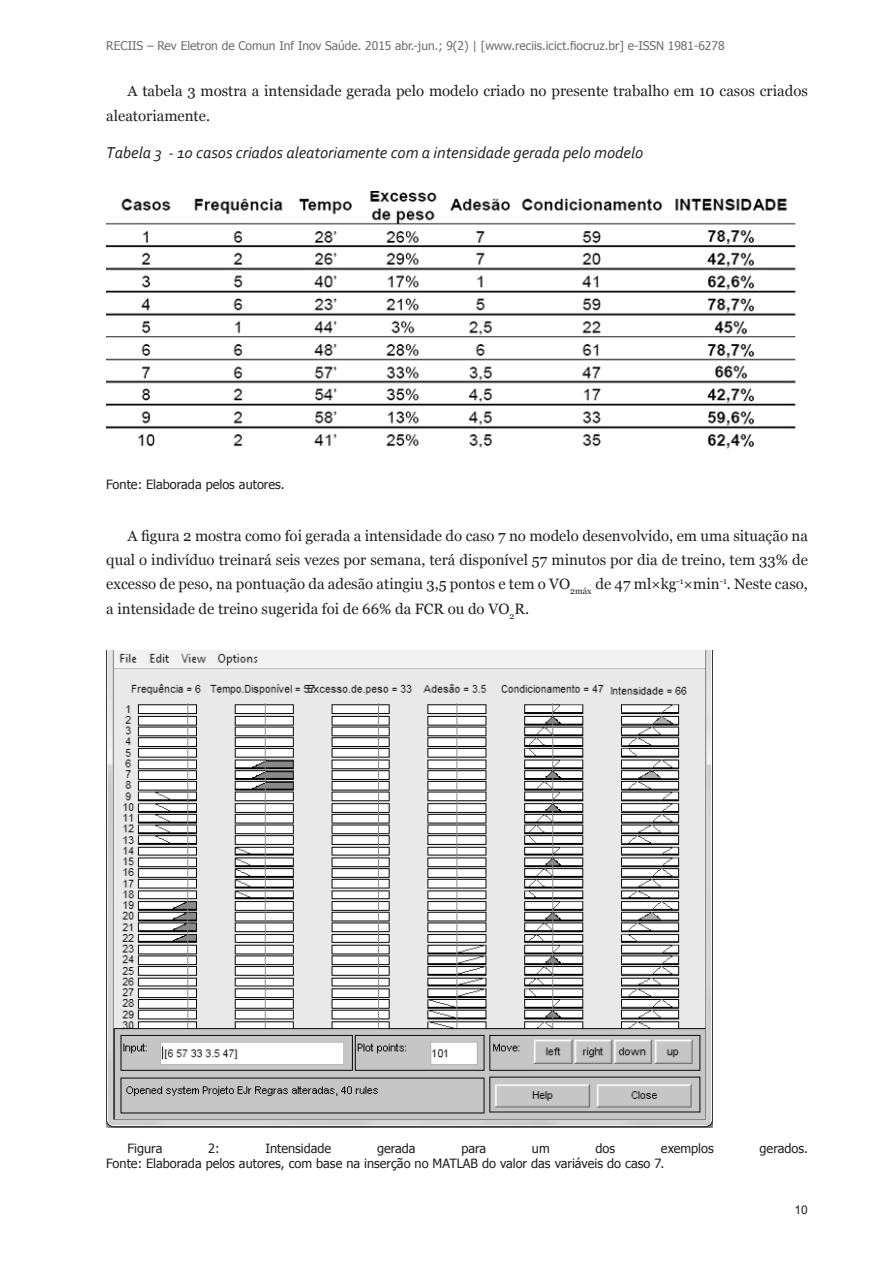
<style>
.page{position:relative;width:893px;height:1263px;background:#fff}
.page>*{position:absolute;margin:0;border:0;box-sizing:border-box;transform-origin:0 0}
.titulo-tabela{font:italic 16.5px "Corbel";color:#231f20}
.corpo-texto{font:15px/24.3px "Georgia";color:#231f20}
.corpo-texto-2{font:12.75px "Tahoma";color:#231f20}
.legenda{font:12.75px "Tahoma";color:#231f20}
.t1{font:12px "Tahoma";color:#6c6d70}
.t2{font:12px "Arial";color:#231f20}
</style>
<div class="page">
<img style="left:106px;top:191px;width:690px;height:258px">
<img style="left:106px;top:651px;width:607px;height:476px">
<p class="t1" style="left:106px;top:38px;width:620px">RECIIS – Rev Eletron de Comun Inf Inov Saúde. 2015 abr.-jun.; 9(2) | [www.reciis.icict.fiocruz.br] e-ISSN 1981-6278</p>
<p class="corpo-texto" style="left:106px;top:79px;width:703px;line-height:24.8px;text-indent:21px">A tabela 3 mostra a intensidade gerada pelo modelo criado no presente trabalho em 10 casos criados aleatoriamente.</p>
<p class="titulo-tabela" style="left:106px;top:142px;width:538px">Tabela 3 - 10 casos criados aleatoriamente com a intensidade gerada pelo modelo</p>
<p class="legenda" style="left:106px;top:476px;width:180px">Fonte: Elaborada pelos autores.</p>
<p class="corpo-texto" style="left:106px;top:524px;width:703px;text-align:justify;text-indent:21px">A figura 2 mostra como foi gerada a intensidade do caso 7 no modelo desenvolvido, em uma situação na qual o indivíduo treinará seis vezes por semana, terá disponível 57 minutos por dia de treino, tem 33% de excesso de peso, na pontuação da adesão atingiu 3,5 pontos e tem o VO<sub>2máx</sub> de 47 ml×kg<sup>‑1</sup>×min<sup>‑1</sup>. Neste caso, a intensidade de treino sugerida foi de 66% da FCR ou do VO<sub>2</sub>R.</p>
<p class="corpo-texto-2" style="left:128px;top:1139px;width:36px">Figura</p>
<p class="corpo-texto-2" style="left:208px;top:1139px;width:13px">2:</p>
<p class="corpo-texto-2" style="left:265px;top:1139px;width:67px">Intensidade</p>
<p class="corpo-texto-2" style="left:377px;top:1139px;width:40px">gerada</p>
<p class="corpo-texto-2" style="left:461px;top:1139px;width:26px">para</p>
<p class="corpo-texto-2" style="left:532px;top:1139px;width:19px">um</p>
<p class="corpo-texto-2" style="left:596px;top:1139px;width:21px">dos</p>
<p class="corpo-texto-2" style="left:661px;top:1139px;width:54px">exemplos</p>
<p class="corpo-texto-2" style="left:760px;top:1139px;width:50px">gerados.</p>
<p class="corpo-texto-2" style="left:106px;top:1154px;width:559px">Fonte: Elaborada pelos autores, com base na inserção no MATLAB do valor das variáveis do caso 7.</p>
<p class="t2" style="left:795px;top:1202px;width:15px">10</p>
</div>
